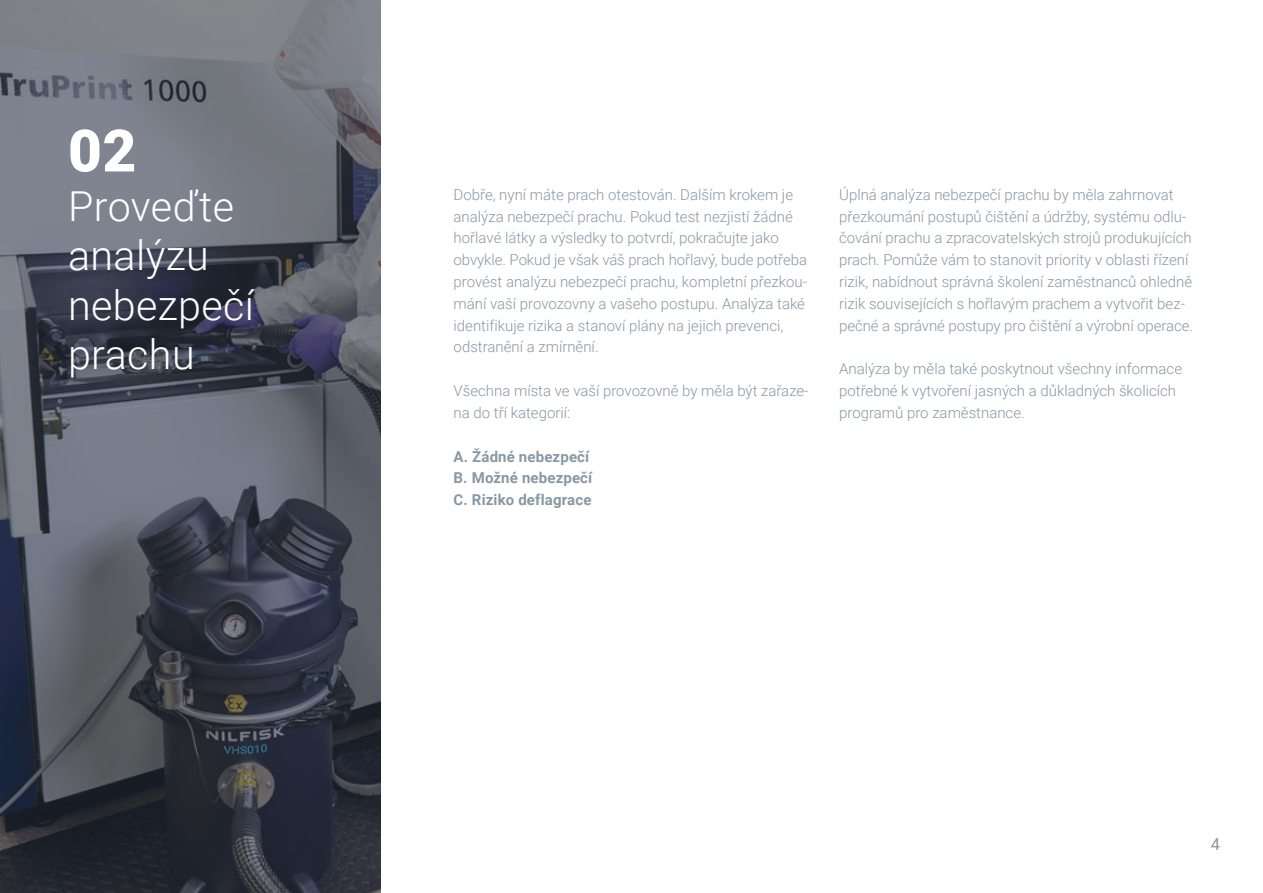
<style>
.page{position:relative;width:1263px;height:893px;background:#fff}
.page>*{position:absolute;margin:0;border:0;box-sizing:border-box;transform-origin:0 0}
.t1{font:900 58.5px "Roboto";color:#fff}
.t2{font:300 41.25px/49.5px "Roboto";letter-spacing:.01em;color:#fff}
.t3{font:16.5px "Roboto";color:#8998a5}
.t4{font:300 15px/21.8px "Roboto";color:#8998a5}
.t5{font:700 15px/21.8px "Roboto";letter-spacing:.01em;color:#8998a5}
</style>
<div class="page">
<svg style="left:0;top:0;width:381px;height:893px;background:#525661"></svg>
<h1 class="t1" style="left:68px;top:110px;width:70px">02</h1>
<h2 class="t2" style="left:68px;top:180px;width:188px">Proveďte analýzu nebezpečí prachu</h2>
<p class="t4" style="left:454px;top:183px;width:355px">Dobře, nyní máte prach otestován. Dalším krokem je analýza nebezpečí prachu. Pokud test nezjistí žádné hořlavé látky a výsledky to potvrdí, pokračujte jako obvykle. Pokud je však váš prach hořlavý, bude potřeba provést analýzu nebezpečí prachu, kompletní přezkou&shy;mání vaší provozovny a vašeho postupu. Analýza také identifikuje rizika a stanoví plány na jejich prevenci, odstranění a zmírnění.</p>
<p class="t4" style="left:454px;top:379px;width:356px">Všechna místa ve vaší provozovně by měla být zařaze&shy;na do tří kategorií:</p>
<p class="t5" style="left:454px;top:445px;width:140px">A. Žádné nebezpečí<br>B. Možné nebezpečí<br>C. Riziko deflagrace</p>
<p class="t4" style="left:839px;top:183px;width:355px">Úplná analýza nebezpečí prachu by měla zahrnovat přezkoumání postupů čištění a údržby, systému odlu&shy;čování prachu a zpracovatelských strojů produkujících prach. Pomůže vám to stanovit priority v oblasti řízení rizik, nabídnout správná školení zaměstnanců ohledně rizik souvisejících s hořlavým prachem a vytvořit bez&shy;pečné a správné postupy pro čištění a výrobní operace.</p>
<p class="t4" style="left:839px;top:357px;width:344px">Analýza by měla také poskytnout všechny informace potřebné k vytvoření jasných a důkladných školicích programů pro zaměstnance.</p>
<p class="t3" style="left:1211px;top:833px;width:11px">4</p>
</div>
